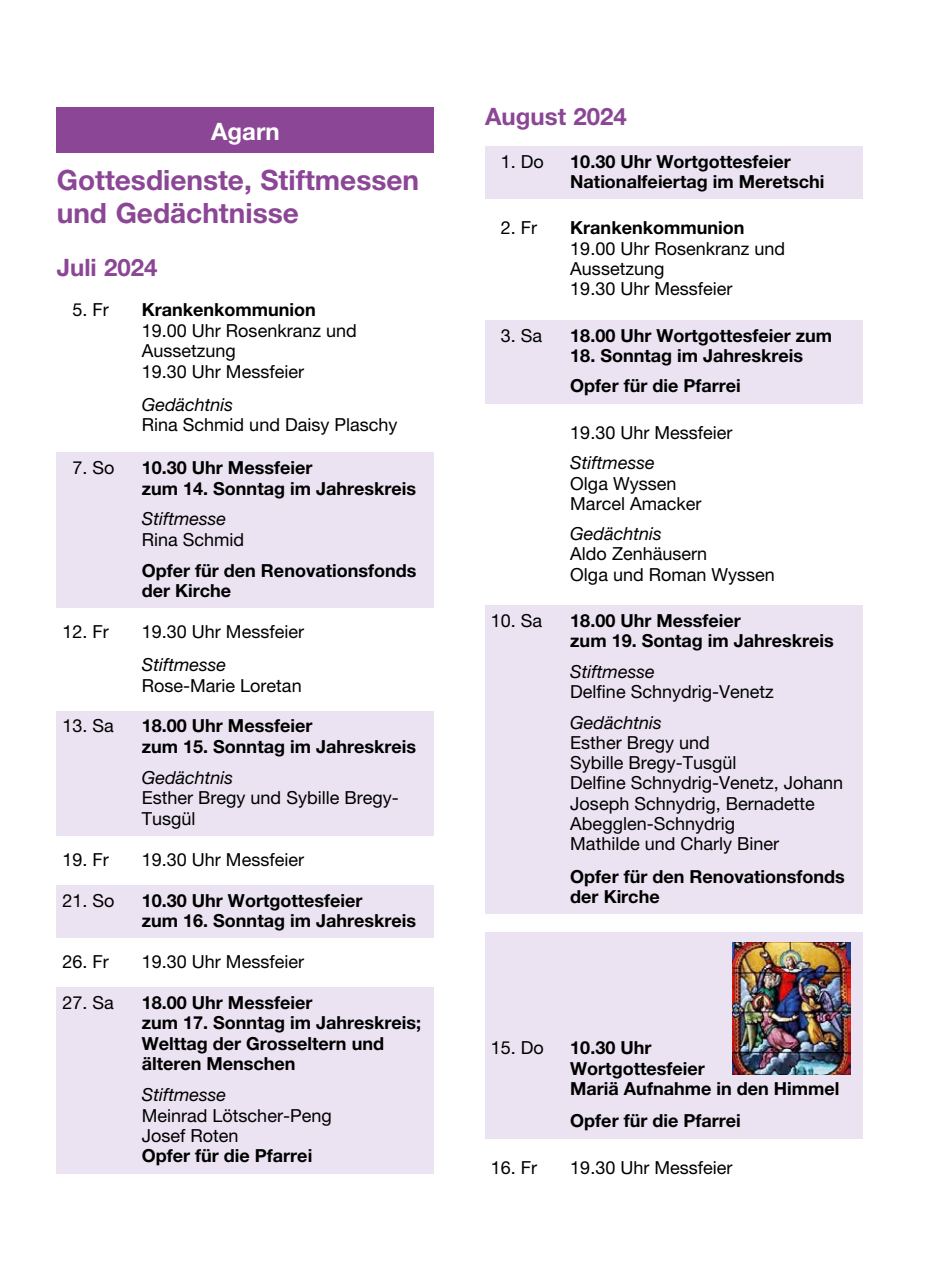
<style>
.page{position:relative;width:942px;height:1276px;background:#fff}
.page>*{position:absolute;margin:0;border:0;box-sizing:border-box;transform-origin:0 0}
.t1{font:700 28px/32.4px "Helvetica Neue LT Pro";color:#8b4695}
.t2{font:700 24px "Helvetica Neue LT Pro";color:#8b4695}
.t3{font:700 24px "Helvetica Neue LT Pro";color:#fff}
.t4{font:18px/20.2px "Helvetica Neue LT Pro";color:#000}
.t5{font:700 18px/20.4px "Helvetica Neue LT Pro";color:#000}
.t6{font:italic 18px "Helvetica Neue LT Pro";color:#000}
</style>
<div class="page">
<div style="left:57px;top:453px;width:377px;height:32px;background:#ebe3f2"></div>
<div style="left:57px;top:483px;width:377px;height:33px;background:#ebe3f2"></div>
<div style="left:57px;top:504px;width:377px;height:32px;background:#ebe3f2"></div>
<div style="left:57px;top:535px;width:377px;height:32px;background:#ebe3f2"></div>
<div style="left:57px;top:555px;width:377px;height:53px;background:#ebe3f2"></div>
<div style="left:57px;top:711px;width:377px;height:32px;background:#ebe3f2"></div>
<div style="left:57px;top:742px;width:377px;height:32px;background:#ebe3f2"></div>
<div style="left:57px;top:762px;width:377px;height:32px;background:#ebe3f2"></div>
<div style="left:57px;top:783px;width:377px;height:52px;background:#ebe3f2"></div>
<div style="left:57px;top:885px;width:377px;height:32px;background:#ebe3f2"></div>
<div style="left:57px;top:905px;width:377px;height:33px;background:#ebe3f2"></div>
<div style="left:57px;top:987px;width:377px;height:32px;background:#ebe3f2"></div>
<div style="left:57px;top:1008px;width:377px;height:73px;background:#ebe3f2"></div>
<div style="left:57px;top:1079px;width:377px;height:33px;background:#ebe3f2"></div>
<div style="left:57px;top:1100px;width:377px;height:32px;background:#ebe3f2"></div>
<div style="left:57px;top:1120px;width:377px;height:33px;background:#ebe3f2"></div>
<div style="left:57px;top:1141px;width:377px;height:32px;background:#ebe3f2"></div>
<div style="left:485px;top:146px;width:377px;height:53px;background:#ebe3f2"></div>
<div style="left:485px;top:320px;width:377px;height:53px;background:#ebe3f2"></div>
<div style="left:485px;top:371px;width:377px;height:32px;background:#ebe3f2"></div>
<div style="left:485px;top:606px;width:377px;height:32px;background:#ebe3f2"></div>
<div style="left:485px;top:636px;width:377px;height:32px;background:#ebe3f2"></div>
<div style="left:485px;top:656px;width:377px;height:33px;background:#ebe3f2"></div>
<div style="left:485px;top:687px;width:377px;height:32px;background:#ebe3f2"></div>
<div style="left:485px;top:707px;width:377px;height:32px;background:#ebe3f2"></div>
<div style="left:485px;top:727px;width:377px;height:53px;background:#ebe3f2"></div>
<div style="left:485px;top:768px;width:377px;height:72px;background:#ebe3f2"></div>
<div style="left:485px;top:828px;width:377px;height:33px;background:#ebe3f2"></div>
<div style="left:485px;top:861px;width:377px;height:52px;background:#ebe3f2"></div>
<div style="left:485px;top:932px;width:377px;height:32px;background:#ebe3f2"></div>
<div style="left:485px;top:952px;width:377px;height:32px;background:#ebe3f2"></div>
<div style="left:485px;top:972px;width:377px;height:32px;background:#ebe3f2"></div>
<div style="left:485px;top:992px;width:377px;height:32px;background:#ebe3f2"></div>
<div style="left:485px;top:1013px;width:377px;height:32px;background:#ebe3f2"></div>
<div style="left:485px;top:1033px;width:377px;height:32px;background:#ebe3f2"></div>
<div style="left:485px;top:1053px;width:377px;height:52px;background:#ebe3f2"></div>
<div style="left:485px;top:1085px;width:377px;height:33px;background:#ebe3f2"></div>
<div style="left:485px;top:1106px;width:377px;height:32px;background:#ebe3f2"></div>
<div style="left:57px;top:108px;width:377px;height:45px;background:#8b4695"></div>
<img style="left:732px;top:942px;width:118px;height:132px">
<h2 class="t3" style="left:211px;top:116px;width:70px">Agarn</h2>
<h1 class="t1" style="left:57px;top:163px;width:364px">Gottesdienste, Stiftmessen und Gedächtnisse</h1>
<h2 class="t2" style="left:57px;top:252px;width:102px">Juli 2024</h2>
<p class="t4" style="left:72px;top:300px;width:38px">5. Fr</p>
<p class="t5" style="left:142px;top:299px;width:175px">Krankenkommunion</p>
<p class="t4" style="left:142px;top:320px;width:216px">19.00 Uhr Rosenkranz und<br>Aussetzung<br>19.30 Uhr Messfeier</p>
<p class="t6" style="left:142px;top:393px;width:93px">Gedächtnis</p>
<p class="t4" style="left:142px;top:414px;width:257px">Rina Schmid und Daisy Plaschy</p>
<p class="t4" style="left:72px;top:457px;width:44px">7. So</p>
<p class="t5" style="left:142px;top:457px;width:275px">10.30 Uhr Messfeier<br>zum 14. Sonntag im Jahreskreis</p>
<p class="t6" style="left:142px;top:508px;width:86px">Stiftmesse</p>
<p class="t4" style="left:142px;top:529px;width:104px">Rina Schmid</p>
<p class="t5" style="left:142px;top:560px;width:276px">Opfer für den Renovationsfonds der Kirche</p>
<p class="t4" style="left:62px;top:621px;width:48px">12. Fr</p>
<p class="t4" style="left:142px;top:621px;width:164px">19.30 Uhr Messfeier</p>
<p class="t6" style="left:142px;top:654px;width:86px">Stiftmesse</p>
<p class="t4" style="left:142px;top:675px;width:161px">Rose-Marie Loretan</p>
<p class="t4" style="left:62px;top:715px;width:53px">13. Sa</p>
<p class="t5" style="left:142px;top:715px;width:275px">18.00 Uhr Messfeier<br>zum 15. Sonntag im Jahreskreis</p>
<p class="t6" style="left:142px;top:766px;width:93px">Gedächtnis</p>
<p class="t4" style="left:142px;top:787px;width:258px">Esther Bregy und Sybille Bregy-<br>Tusgül</p>
<p class="t4" style="left:62px;top:849px;width:48px">19. Fr</p>
<p class="t4" style="left:142px;top:849px;width:164px">19.30 Uhr Messfeier</p>
<p class="t4" style="left:62px;top:890px;width:54px">21. So</p>
<p class="t5" style="left:142px;top:889px;width:275px">10.30 Uhr Wortgottesfeier<br>zum 16. Sonntag im Jahreskreis</p>
<p class="t4" style="left:62px;top:951px;width:48px">26. Fr</p>
<p class="t4" style="left:142px;top:951px;width:164px">19.30 Uhr Messfeier</p>
<p class="t4" style="left:62px;top:992px;width:53px">27. Sa</p>
<p class="t5" style="left:142px;top:992px;width:281px">18.00 Uhr Messfeier<br>zum 17. Sonntag im Jahreskreis;<br>Welttag der Grosseltern und älteren Menschen</p>
<p class="t6" style="left:142px;top:1084px;width:86px">Stiftmesse</p>
<p class="t4" style="left:142px;top:1104px;width:191px">Meinrad Lötscher-Peng<br>Josef Roten</p>
<p class="t5" style="left:142px;top:1145px;width:172px">Opfer für die Pfarrei</p>
<h2 class="t2" style="left:485px;top:102px;width:143px">August 2024</h2>
<p class="t4" style="left:500px;top:151px;width:45px">1. Do</p>
<p class="t5" style="left:570px;top:151px;width:255px">10.30 Uhr Wortgottesfeier<br>Nationalfeiertag im Meretschi</p>
<p class="t4" style="left:500px;top:218px;width:38px">2. Fr</p>
<p class="t5" style="left:570px;top:217px;width:175px">Krankenkommunion</p>
<p class="t4" style="left:570px;top:238px;width:216px">19.00 Uhr Rosenkranz und<br>Aussetzung<br>19.30 Uhr Messfeier</p>
<p class="t4" style="left:500px;top:325px;width:43px">3. Sa</p>
<p class="t5" style="left:570px;top:324px;width:263px">18.00 Uhr Wortgottesfeier zum</p>
<p class="t5" style="left:570px;top:340px;width:234px;line-height:30.4px">18. Sonntag im Jahreskreis<br>Opfer für die Pfarrei</p>
<p class="t4" style="left:570px;top:422px;width:164px">19.30 Uhr Messfeier</p>
<p class="t6" style="left:570px;top:452px;width:86px">Stiftmesse</p>
<p class="t4" style="left:570px;top:473px;width:133px">Olga Wyssen<br>Marcel Amacker</p>
<p class="t6" style="left:570px;top:523px;width:93px">Gedächtnis</p>
<p class="t4" style="left:570px;top:544px;width:206px">Aldo Zenhäusern<br>Olga und Roman Wyssen</p>
<p class="t4" style="left:490px;top:610px;width:53px">10. Sa</p>
<p class="t5" style="left:570px;top:610px;width:265px">18.00 Uhr Messfeier<br>zum 19. Sontag im Jahreskreis</p>
<p class="t6" style="left:570px;top:660px;width:86px">Stiftmesse</p>
<p class="t4" style="left:570px;top:681px;width:205px">Delfine Schnydrig-Venetz</p>
<p class="t6" style="left:570px;top:711px;width:93px">Gedächtnis</p>
<p class="t4" style="left:570px;top:732px;width:274px">Esther Bregy und<br>Sybille Bregy-Tusgül<br>Delfine Schnydrig-Venetz, Johann<br>Joseph Schnydrig, Bernadette<br>Abegglen-Schnydrig<br>Mathilde und Charly Biner</p>
<p class="t5" style="left:570px;top:865px;width:276px">Opfer für den Renovationsfonds der Kirche</p>
<p class="t4" style="left:490px;top:1037px;width:55px">15. Do</p>
<p class="t5" style="left:570px;top:1037px;width:270px">10.30 Uhr<br>Wortgottesfeier<br>Mariä Aufnahme in den Himmel</p>
<p class="t5" style="left:570px;top:1110px;width:172px">Opfer für die Pfarrei</p>
<p class="t4" style="left:490px;top:1157px;width:48px">16. Fr</p>
<p class="t4" style="left:570px;top:1157px;width:164px">19.30 Uhr Messfeier</p>
</div>
